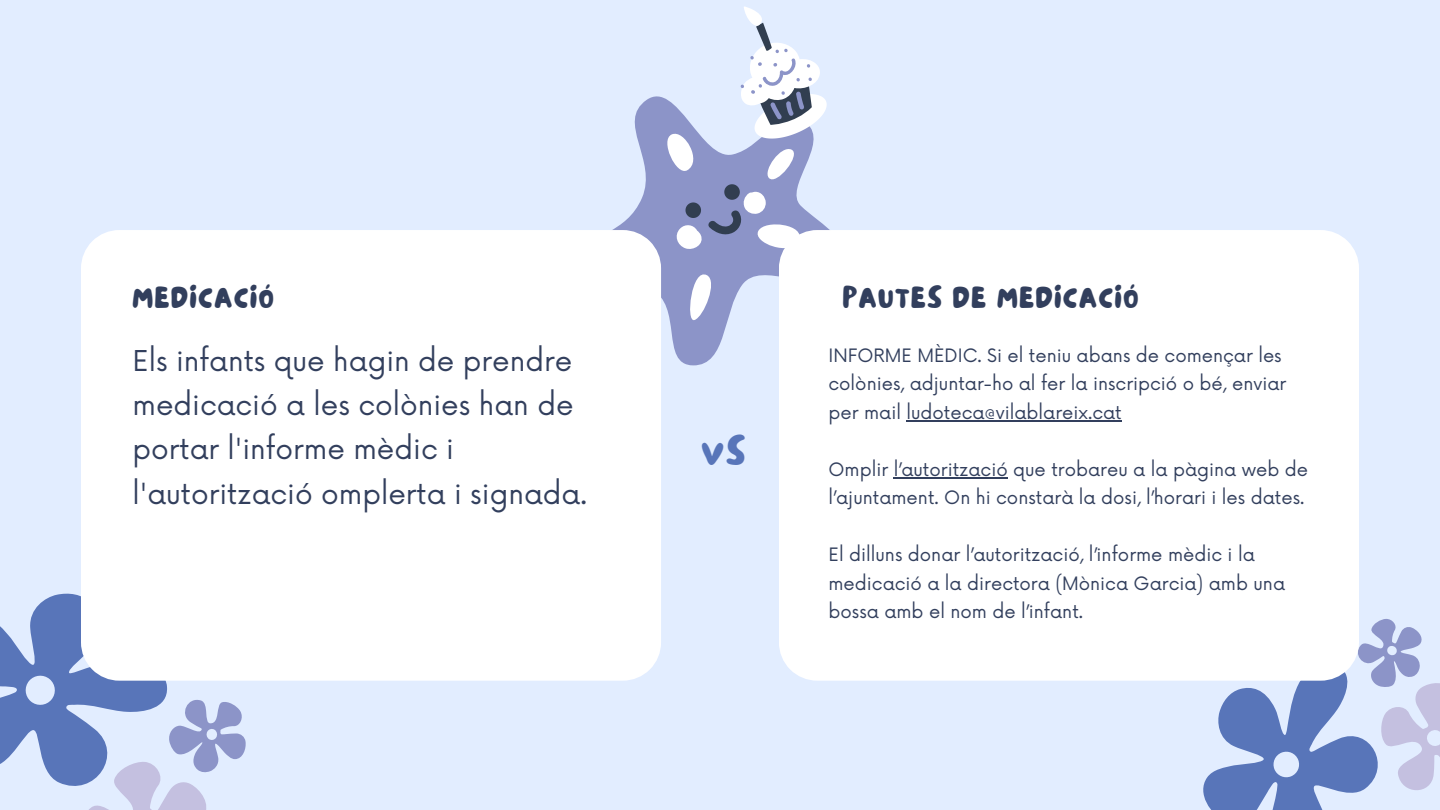
<style>
.page{position:relative;width:1440px;height:810px;background:#e2edff}
.page>*{position:absolute;margin:0;border:0;box-sizing:border-box;transform-origin:0 0}
.t1{font:40px "NF Lepetitcochon Regular";color:#5875b9}
.t2{font:30px "NF Lepetitcochon Regular";letter-spacing:.06em;color:#323f5d}
.t3{font:28px/44.2px "Now";color:#323f5d}
.t4{font:18px/28.5px "Now";color:#323f5d}
</style>
<div class="page">
<svg style="left:612px;top:96px;width:114px;height:270px"></svg>
<svg style="left:659px;top:6px;width:171px;height:319px"></svg>
<svg style="left:0;top:593px;width:81px;height:186px;fill:#5875b9"></svg>
<svg style="left:53px;top:677px;width:193px;height:133px"></svg>
<div style="left:81px;top:230px;width:580px;height:451px;background:#fff"></div>
<svg style="left:1203px;top:619px;width:237px;height:191px"></svg>
<div style="left:779px;top:230px;width:580px;height:451px;background:#fff"></div>
<hr style="left:906px;top:420px;width:216px;height:2px;background:#323f5d">
<hr style="left:894px;top:477px;width:114px;height:2px;background:#323f5d">
<h2 class="t2" style="left:133px;top:277px;width:143px">MEDICACIÓ</h2>
<h2 class="t2" style="left:843px;top:277px;width:297px">PAUTES DE MEDICACIÓ</h2>
<h3 class="t3" style="left:133px;top:340px;width:456px">Els infants que hagin de prendre medicació a les colònies han de portar l'informe mèdic i l'autorització omplerta i signada.</h3>
<p class="t4" style="left:829px;top:342px;width:459px">INFORME MÈDIC. Si el teniu abans de començar les colònies, adjuntar-ho al fer la inscripció o bé, enviar per mail ludoteca@vilablareix.cat</p>
<h1 class="t1" style="left:701px;top:424px;width:46px">VS</h1>
<p class="t4" style="left:829px;top:456px;width:481px">Omplir l’autorització que trobareu a la pàgina web de l’ajuntament. On hi constarà la dosi, l’horari i les dates.</p>
<p class="t4" style="left:829px;top:541px;width:458px">El dilluns donar l’autorització, l’informe mèdic i la medicació a la directora (Mònica Garcia) amb una bossa amb el nom de l’infant.</p>
</div>
